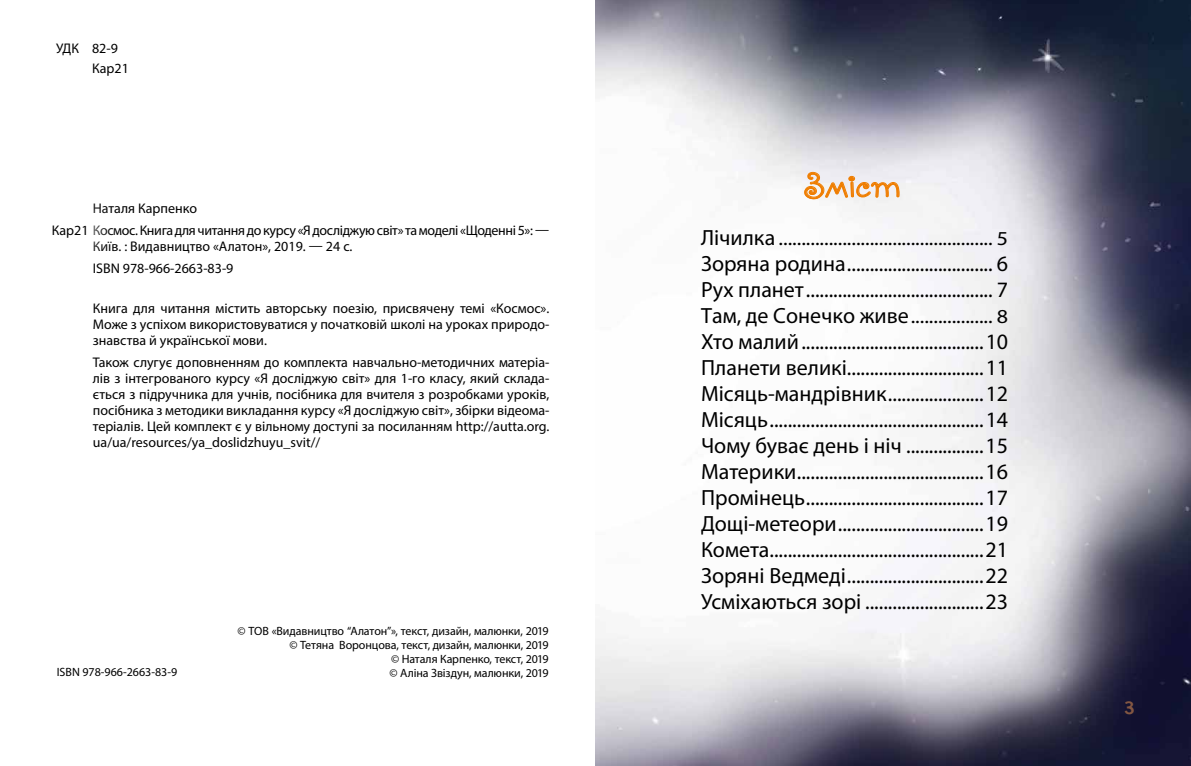
<style>
.page{position:relative;width:1191px;height:766px;background:#fff}
.page>*{position:absolute;margin:0;border:0;box-sizing:border-box;transform-origin:0 0}
.t1{font:36px "Coquette C";color:#ef7d00;scale:1.11 1}
.t2{font:22px/26px "Myriad Pro";color:#000}
.t3{font:20px "DS Goose";color:#835742}
.t4{font:19.8px "Myriad Pro";color:#000;scale:1.11 1}
.t5{font:14px/16px "Myriad Pro";color:#000}
.t6{font:14px/21.7px "Myriad Pro";letter-spacing:-.025em;color:#000}
.t7{font:12px/14px "Myriad Pro";letter-spacing:-.01em;color:#000;text-align:right}
.s1{font-size:22px}
</style>
<div class="page">
<img style="left:595px;top:0;width:595px;height:765px">
<svg style="left:803px;top:171px;width:97px;height:34px"></svg>
<p class="t5" style="left:92px;top:38px;width:38px;line-height:20.1px;text-indent:-36px">УДК 82-9<br>Кар21</p>
<p class="t6" style="left:52px;top:197px;width:499px;text-indent:41px">Наталя Карпенко<br>Кар21 Космос. Книга для читання до курсу «Я досліджую світ» та моделі «Щоденні 5»: —</p>
<p class="t5" style="left:93px;top:235px;width:261px;line-height:21.7px">Київ. : Видавництво «Алатон», 2019. — 24 с.<br>ISBN 978-966-2663-83-9</p>
<p class="t5" style="left:93px;top:300px;width:458px;text-align:justify">Книга для читання містить авторську поезію, присвячену темі «Космос».<br>Може з успіхом використовуватися у початковій школі на уроках природо&shy;знавства й української мови.</p>
<p class="t5" style="left:93px;top:354px;width:458px;text-align:justify">Також слугує доповненням до комплекта навчально-методичних матеріа&shy;лів з інтегрованого курсу «Я досліджую світ» для 1-го класу, який склада&shy;ється з підручника для учнів, посібника для вчителя з розробками уроків, посібника з методики викладання курсу «Я досліджую світ», збірки відеома&shy;теріалів. Цей комплект є у вільному доступі за посиланням http://autta.org. ua/ua/resources/ya_doslidzhuyu_svit//</p>
<p class="t7" style="left:57px;top:664px;width:122px">ISBN 978-966-2663-83-9</p>
<p class="t7" style="left:238px;top:624px;width:312px">© ТОВ «Видавництво “Алатон”», текст, дизайн, малюнки, 2019 © Тетяна Воронцова, текст, дизайн, малюнки, 2019<br>© Наталя Карпенко, текст, 2019<br>© Аліна Звіздун, малюнки, 2019</p>
<h1 class="t1" style="left:804px;top:164px;width:88px">Зміст</h1>
<p class="t4" style="left:701px;top:226px;width:278px"><span class="s1">Лічилка</span> ............................................... 5</p>
<p class="t2" style="left:701px;top:250px;width:309px">Зоряна родина................................ 6<br>Рух планет......................................... 7</p>
<p class="t4" style="left:701px;top:304px;width:278px"><span class="s1">Там, де Сонечко живе</span>.................. 8</p>
<p class="t2" style="left:701px;top:328px;width:309px;text-align:justify">Хто малий........................................10<br>Планети великі..............................11<br>Місяць-мандрівник.....................12<br>Місяць...............................................14<br>Чому буває день і ніч .................15<br>Материки.........................................16<br>Промінець.......................................17<br>Дощі-метеори................................19<br>Комета...............................................21<br>Зоряні Ведмеді..............................22<br>Усміхаються зорі ..........................23</p>
<p class="t3" style="left:1125px;top:696px;width:11px">3</p>
</div>
